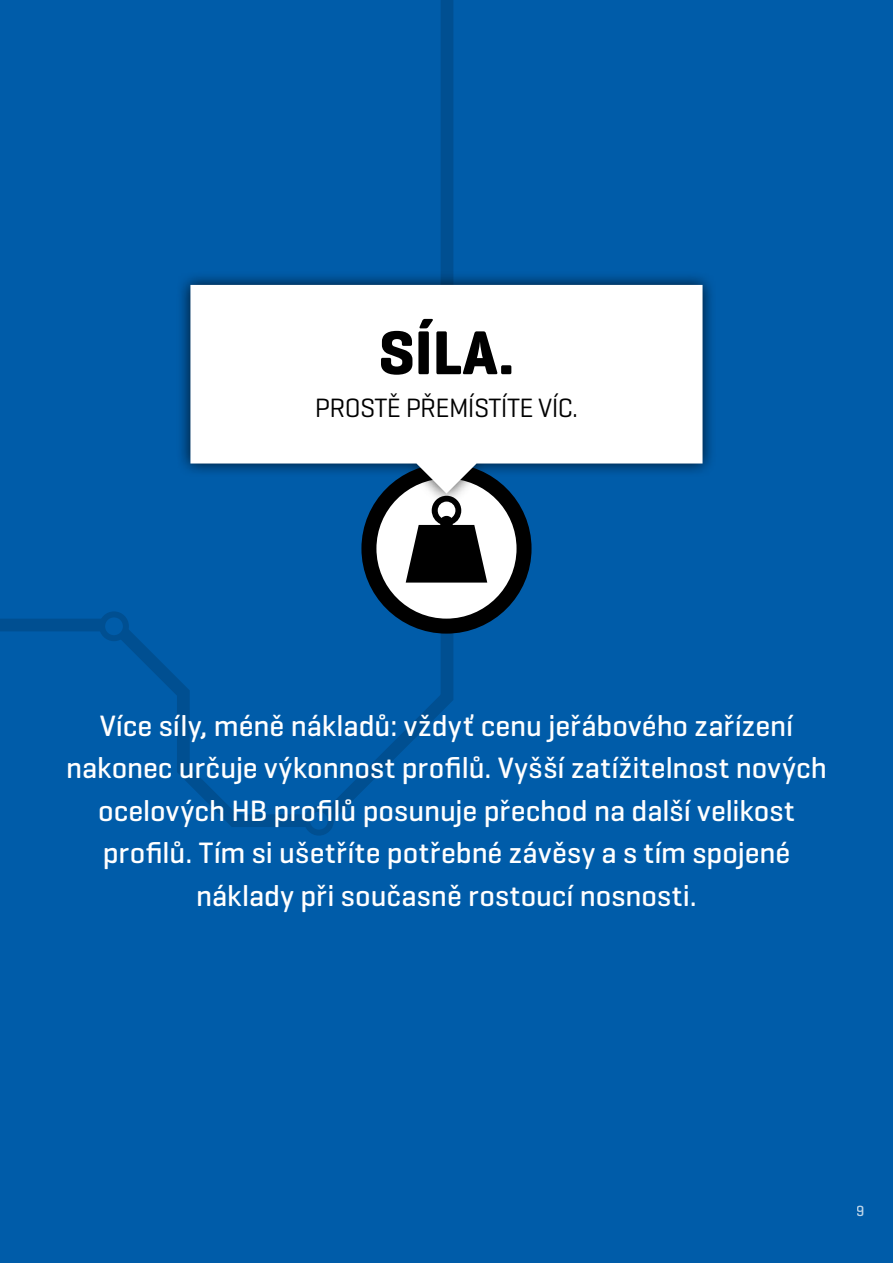
<style>
.page{position:relative;width:893px;height:1263px;background:#005ca9}
.page>*{position:absolute;margin:0;border:0;box-sizing:border-box;transform-origin:0 0}
.t1{font:700 63px "Geogrotesque";color:#000}
.t2{font:500 30px/42.5px "Geogrotesque";color:#fff;text-align:center}
.t3{font:27px "Geogrotesque";letter-spacing:-.025em;color:#000}
.t4{font:500 15px "Geogrotesque";color:#fff}
</style>
<div class="page">
<svg style="left:0;top:0;width:456px;height:827px"></svg>
<div style="left:102px;top:614px;width:24px;height:24px;background:#005ca9;border-radius:50%"></div>
<div style="left:99px;top:611px;width:30px;height:30px;border:6px solid #004f91;border-radius:50%"></div>
<div style="left:307px;top:809px;width:24px;height:24px;background:#005ca9;border-radius:50%"></div>
<div style="left:304px;top:806px;width:30px;height:30px;border:6px solid #004f91;border-radius:50%"></div>
<svg style="left:369px;top:471px;width:155px;height:155px;fill:#fff"></svg>
<div style="left:361px;top:463px;width:170px;height:171px;border:15px solid #000;border-radius:50%"></div>
<svg style="left:406px;top:506px;width:81px;height:77px"></svg>
<div style="left:176px;top:271px;width:541px;height:235px;background:#000;opacity:.75"></div>
<svg style="left:190px;top:285px;width:512px;height:209px;fill:#fff"></svg>
<h1 class="t1" style="left:378px;top:313px;width:138px">SÍLA.</h1>
<p class="t3" style="left:315px;top:391px;width:265px">PROSTĚ PŘEMÍSTÍTE VÍC.</p>
<p class="t2" style="left:66px;top:703px;width:762px">Více síly, méně nákladů: vždyť cenu jeřábového zařízení nakonec určuje výkonnost profilů. Vyšší zatížitelnost nových ocelových HB profilů posunuje přechod na další velikost profilů. Tím si ušetříte potřebné závěsy a s tím spojené náklady při současně rostoucí nosnosti.</p>
<p class="t4" style="left:857px;top:1202px;width:10px">9</p>
</div>
